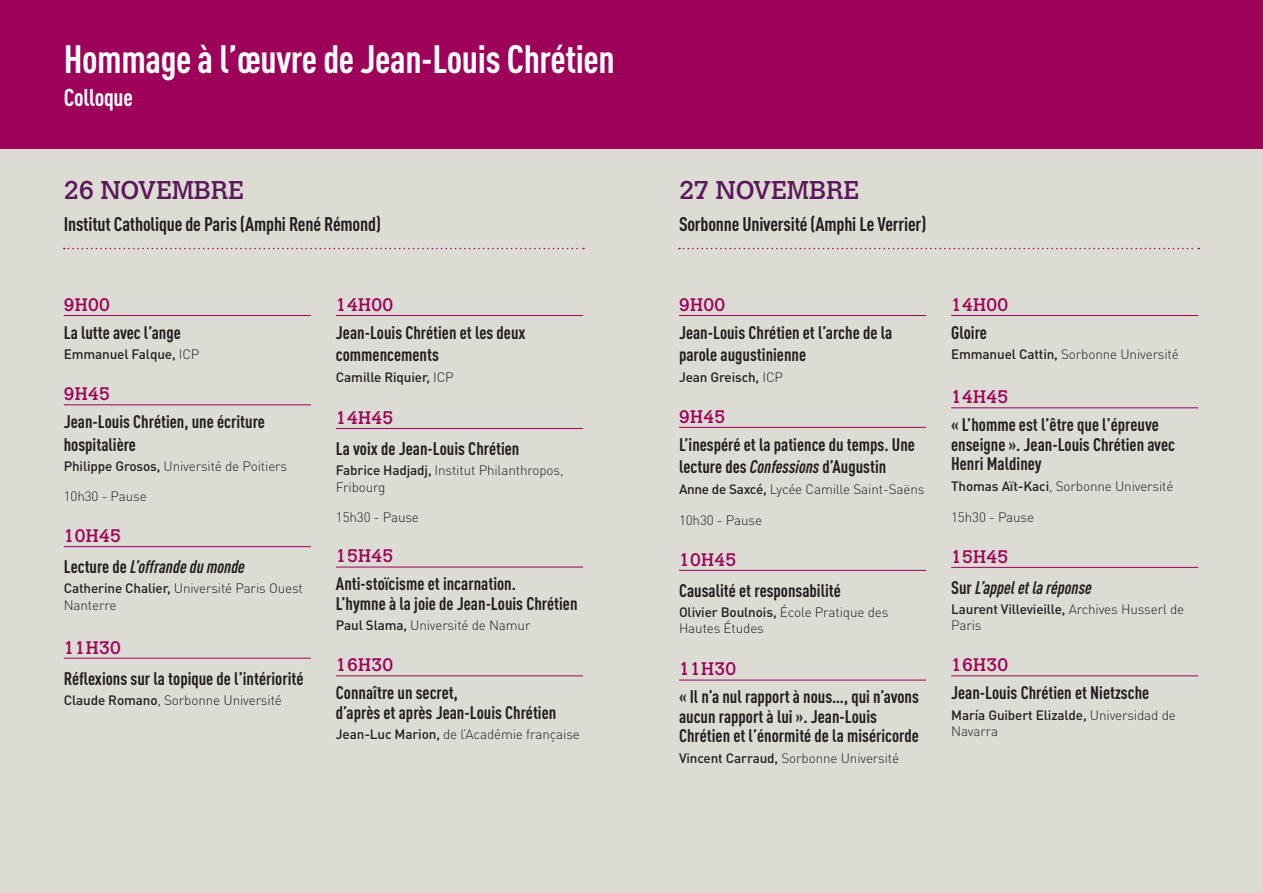
<style>
.page{position:relative;width:1263px;height:893px;background:#fff}
.page>*{position:absolute;margin:0;border:0;box-sizing:border-box;transform-origin:0 0}
.t1{font:700 condensed 39px "DINOT";letter-spacing:-.01em;color:#fff}
.t2{font:25.5px "Calvert MT Std";letter-spacing:-.01em;color:#5b175a}
.t3{font:700 condensed 24px "DINOT";letter-spacing:-.01em;color:#fff}
.t4{font:700 condensed 19.5px "DINOT";letter-spacing:-.01em;color:#231f20}
.t5{font:700 condensed 18px/19.5px "DINOT";color:#231f20}
.t6{font:18px "Calvert MT Std";letter-spacing:.02em;color:#9e0159}
.t7{font:italic 700 condensed 18px "DINOT";color:#231f20}
.t8{font:300 13.5px/16.2px "DINOT";letter-spacing:-.01em;color:#231f20}
.t9{font:500 13.5px/16.2px "DINOT";letter-spacing:-.01em;color:#231f20}
.s1{font-weight:300}
.s2{font-weight:500}
.s3{font-style:normal}
.s4{font-style:italic}
</style>
<div class="page">
<div style="left:0;top:148px;width:1263px;height:745px;background:#dcdcd4"></div>
<div style="left:0;top:0;width:1263px;height:148px;background:#9e0159"></div>
<hr style="left:64px;top:315px;width:247px;height:1px;background:#9e0159">
<hr style="left:64px;top:404px;width:247px;height:1px;background:#9e0159">
<hr style="left:64px;top:546px;width:247px;height:1px;background:#9e0159">
<hr style="left:64px;top:658px;width:247px;height:1px;background:#9e0159">
<hr style="left:679px;top:315px;width:247px;height:1px;background:#9e0159">
<hr style="left:679px;top:427px;width:247px;height:1px;background:#9e0159">
<hr style="left:679px;top:570px;width:247px;height:1px;background:#9e0159">
<hr style="left:679px;top:680px;width:247px;height:1px;background:#9e0159">
<hr style="left:336px;top:315px;width:247px;height:1px;background:#9e0159">
<hr style="left:336px;top:428px;width:247px;height:1px;background:#9e0159">
<hr style="left:336px;top:567px;width:247px;height:1px;background:#9e0159">
<hr style="left:336px;top:675px;width:247px;height:1px;background:#9e0159">
<hr style="left:951px;top:315px;width:247px;height:1px;background:#9e0159">
<hr style="left:951px;top:407px;width:247px;height:1px;background:#9e0159">
<hr style="left:951px;top:567px;width:247px;height:1px;background:#9e0159">
<hr style="left:951px;top:675px;width:247px;height:1px;background:#9e0159">
<svg style="left:64px;top:248px;width:520px;height:1px"></svg>
<svg style="left:679px;top:248px;width:520px;height:1px"></svg>
<h1 class="t1" style="left:64px;top:35px;width:552px">Hommage à l’œuvre de Jean-Louis Chrétien</h1>
<h3 class="t3" style="left:64px;top:83px;width:71px">Colloque</h3>
<h2 class="t2" style="left:64px;top:175px;width:182px">26 NOVEMBRE</h2>
<p class="t4" style="left:64px;top:212px;width:319px">Institut Catholique de Paris (Amphi René Rémond)</p>
<h2 class="t2" style="left:679px;top:175px;width:182px">27 NOVEMBRE</h2>
<p class="t4" style="left:679px;top:212px;width:249px">Sorbonne Université (Amphi Le Verrier)</p>
<p class="t6" style="left:64px;top:294px;width:48px">9H00</p>
<p class="t5" style="left:64px;top:323px;width:118px">La lutte avec l’ange</p>
<p class="t9" style="left:64px;top:346px;width:137px">Emmanuel Falque, <span class="s1">ICP</span></p>
<p class="t6" style="left:64px;top:383px;width:48px">9H45</p>
<p class="t5" style="left:64px;top:410px;width:203px;line-height:22.5px">Jean-Louis Chrétien, une écriture hospitalière</p>
<p class="t8" style="left:64px;top:458px;width:225px"><span class="s2">Philippe Grosos,</span> Université de Poitiers</p>
<p class="t8" style="left:64px;top:488px;width:85px">10h30 - Pause</p>
<p class="t6" style="left:64px;top:525px;width:59px">10H45</p>
<p class="t7" style="left:64px;top:556px;width:183px"><span class="s3">Lecture de</span> L’offrande du monde</p>
<p class="t8" style="left:64px;top:580px;width:241px"><span class="s2">Catherine Chalier,</span> Université Paris Ouest<br>Nanterre</p>
<p class="t6" style="left:64px;top:637px;width:59px">11H30</p>
<p class="t5" style="left:64px;top:668px;width:241px">Réflexions sur la topique de l’intériorité</p>
<p class="t8" style="left:64px;top:692px;width:220px"><span class="s2">Claude Romano</span>, Sorbonne Université</p>
<p class="t6" style="left:336px;top:294px;width:59px">14H00</p>
<p class="t5" style="left:336px;top:321px;width:191px;line-height:22.5px">Jean-Louis Chrétien et les deux commencements</p>
<p class="t9" style="left:336px;top:368px;width:119px">Camille Riquier, <span class="s1">ICP</span></p>
<p class="t6" style="left:336px;top:407px;width:59px">14H45</p>
<p class="t5" style="left:336px;top:438px;width:185px">La voix de Jean-Louis Chrétien</p>
<p class="t8" style="left:336px;top:462px;width:229px"><span class="s2">Fabrice Hadjadj,</span> Institut Philanthropos,<br>Fribourg</p>
<p class="t8" style="left:336px;top:508px;width:85px">15h30 - Pause</p>
<p class="t6" style="left:336px;top:546px;width:59px">15H45</p>
<p class="t5" style="left:336px;top:574px;width:243px">Anti-stoïcisme et incarnation.<br>L’hymne à la joie de Jean-Louis Chrétien</p>
<p class="t8" style="left:336px;top:617px;width:196px"><span class="s2">Paul Slama,</span> Université de Namur</p>
<p class="t6" style="left:336px;top:654px;width:59px">16H30</p>
<p class="t5" style="left:336px;top:683px;width:222px">Connaître un secret,<br>d’après et après Jean-Louis Chrétien</p>
<p class="t8" style="left:336px;top:726px;width:245px"><span class="s2">Jean-Luc Marion,</span> de l’Académie française</p>
<p class="t6" style="left:679px;top:294px;width:48px">9H00</p>
<p class="t5" style="left:679px;top:321px;width:215px;line-height:22.5px">Jean-Louis Chrétien et l’arche de la parole augustinienne</p>
<p class="t9" style="left:679px;top:368px;width:106px">Jean Greisch, <span class="s1">ICP</span></p>
<p class="t6" style="left:679px;top:406px;width:48px">9H45</p>
<p class="t5" style="left:679px;top:433px;width:237px;line-height:22.5px">L’inespéré et la patience du temps. Une lecture des <span class="s4">Confessions</span> d’Augustin</p>
<p class="t8" style="left:679px;top:481px;width:247px"><span class="s2">Anne de Saxcé,</span> Lycée Camille Saint-Saëns</p>
<p class="t8" style="left:679px;top:512px;width:85px">10h30 - Pause</p>
<p class="t6" style="left:679px;top:549px;width:59px">10H45</p>
<p class="t5" style="left:679px;top:580px;width:163px">Causalité et responsabilité</p>
<p class="t8" style="left:679px;top:604px;width:211px"><span class="s2">Olivier Boulnois,</span> École Pratique des<br>Hautes Études</p>
<p class="t6" style="left:679px;top:659px;width:59px">11H30</p>
<p class="t5" style="left:679px;top:687px;width:241px">« Il n’a nul rapport à nous…, qui n’avons aucun rapport à lui ». Jean-Louis<br>Chrétien et l’énormité de la miséricorde</p>
<p class="t8" style="left:679px;top:750px;width:222px"><span class="s2">Vincent Carraud,</span> Sorbonne Université</p>
<p class="t6" style="left:951px;top:294px;width:59px">14H00</p>
<p class="t5" style="left:951px;top:323px;width:37px">Gloire</p>
<p class="t8" style="left:951px;top:346px;width:229px"><span class="s2">Emmanuel Cattin,</span> Sorbonne Université</p>
<p class="t6" style="left:951px;top:386px;width:59px">14H45</p>
<p class="t5" style="left:951px;top:415px;width:225px">« L’homme est l’être que l’épreuve enseigne ». Jean-Louis Chrétien avec<br>Henri Maldiney</p>
<p class="t8" style="left:951px;top:478px;width:224px"><span class="s2">Thomas Aït-Kaci</span>, Sorbonne Université</p>
<p class="t8" style="left:951px;top:509px;width:85px">15h30 - Pause</p>
<p class="t6" style="left:951px;top:546px;width:59px">15H45</p>
<p class="t7" style="left:951px;top:576px;width:142px"><span class="s3">Sur</span> L’appel et la réponse</p>
<p class="t8" style="left:951px;top:601px;width:235px"><span class="s2">Laurent Villevieille,</span> Archives Husserl de<br>Paris</p>
<p class="t6" style="left:951px;top:654px;width:59px">16H30</p>
<p class="t5" style="left:951px;top:683px;width:200px">Jean-Louis Chrétien et Nietzsche</p>
<p class="t9" style="left:951px;top:706px;width:226px">María Guibert Elizalde, <span class="s1">Universidad de<br>Navarra</span></p>
</div>
